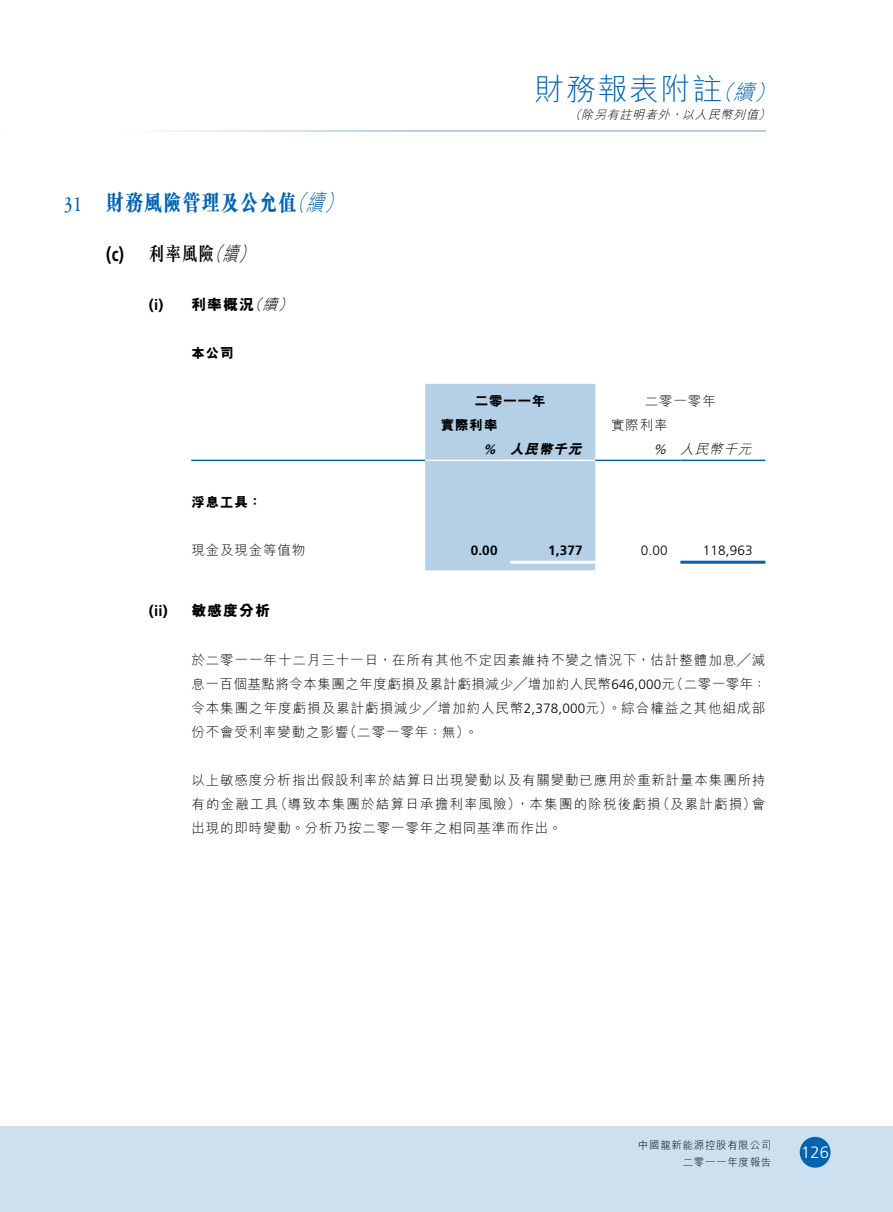
<style>
.page{position:relative;width:893px;height:1212px;background:#fff}
.page>*{position:absolute;margin:0;border:0;box-sizing:border-box;transform-origin:0 0}
.t1{font:300 30px "M Hei HK";letter-spacing:.05em;color:#0063b0}
._03_Subhead_1{font:800 22.5px "M Sung HK";letter-spacing:.06em;color:#0063b0;scale:.8 1}
._03_Subhead_1-2{font:italic 300 22.5px "M Hei HK";color:#0063b0;scale:.8 1}
._03_Subhead_1-3{font:700 22.5px "Garamond 3 LT Std";color:#0063b0;scale:.8 1}
.t2{font:italic 300 21px "M Hei HK";color:#0063b0}
._04_Subhead_2{font:700 19.5px "M Sung HK";color:#000;scale:.8 1}
._04_Subhead_2-2{font:700 19.5px "Frutiger LT Std";color:#000;scale:.8 1}
._04_Subhead_2-3{font:italic 300 19.5px "M Hei HK";color:#000;scale:.8 1}
.t3{font:300 16.5px "Frutiger LT Std";color:#fff}
._05_Subhead_3{font:800 15px "M Hei HK";letter-spacing:.065em;color:#000}
._05_Subhead_3-2{font:700 15px "Frutiger LT Std";color:#000}
._05_Subhead_3-3{font:italic 300 15px "M Hei HK";color:#000}
._01_Table_Text{font:300 13.5px/24px "M Hei HK";letter-spacing:.065em;color:#000;text-align:right}
._01_Table_Text-2{font:300 13.5px "M Hei HK";letter-spacing:.04em;color:#000}
._01_Table_Text-3{font:300 13.5px "M Hei HK";letter-spacing:.09em;color:#000}
._01_Table_Text-4{font:800 13.5px "M Hei HK";letter-spacing:.065em;color:#000}
._01_Table_Text-5{font:300 13.5px "Frutiger LT Std";letter-spacing:.015em;color:#000}
._01_Table_Text-6{font:700 13.5px "Frutiger LT Std";color:#000}
._01_Table_Text-7{font:italic 300 13.5px "M Hei HK";color:#000}
._01_Table_Text-8{font:italic 800 13.5px "M Hei HK";color:#000}
._01_Table_Text-9{font:italic 300 13.5px "Frutiger LT Std";color:#000}
._01_Table_Text-10{font:italic 700 13.5px "Frutiger LT Std";color:#000}
.t4{font:italic 300 12px "M Hei HK";color:#000}
.t5{font:300 10.5px/17px "M Hei HK";letter-spacing:.065em;color:#000;text-align:right}
.s1{font-family:"M Hei HK";font-weight:300;font-style:italic}
.s2{font-family:"Frutiger LT Std"}
</style>
<div class="page">
<div style="left:0;top:1127px;width:893px;height:85px;background:#cce0ef"></div>
<hr style="left:0;top:130px;width:765px;height:2px;background:#b3d0e7">
<div style="left:800px;top:1137px;width:30px;height:31px;background:#0063b0;border-radius:50%"></div>
<div style="left:425px;top:384px;width:170px;height:186px;background:#b3d0e7"></div>
<hr style="left:191px;top:460px;width:234px;height:1px;background:#0063b0">
<hr style="left:425px;top:460px;width:85px;height:1px;background:#fff">
<hr style="left:510px;top:460px;width:85px;height:1px;background:#fff">
<hr style="left:595px;top:460px;width:85px;height:1px;background:#0063b0">
<hr style="left:680px;top:460px;width:85px;height:1px;background:#0063b0">
<hr style="left:510px;top:561px;width:85px;height:3px;background:#fff">
<hr style="left:680px;top:561px;width:85px;height:3px;background:#0063b0">
<h1 class="t1" style="left:535px;top:73px;width:189px">財務報表附註</h1>
<h3 class="t2" style="left:733px;top:81px;width:28px">續</h3>
<h3 class="t2" style="left:712px;top:81px;width:28px">（</h3>
<h3 class="t2" style="left:754px;top:81px;width:28px">(</h3>
<p class="t4" style="left:569px;top:109px;width:17px">（</p>
<p class="t4" style="left:758px;top:109px;width:17px">(</p>
<p class="t4" style="left:682px;top:109px;width:81px">以人民幣列值</p>
<p class="t4" style="left:581px;top:109px;width:93px">除另有註明者外</p>
<p class="t4" style="left:670px;top:109px;width:17px">，</p>
<p class="_03_Subhead_1-3" style="left:64px;top:192px;width:24px">31</p>
<p class="_03_Subhead_1" style="left:106px;top:192px;width:281px">財務風險管理及公允值<span class="s1">續</span></p>
<p class="_03_Subhead_1-2" style="left:288px;top:192px;width:31px">（</p>
<p class="_03_Subhead_1-2" style="left:324px;top:192px;width:31px">(</p>
<p class="_04_Subhead_2-2" style="left:106px;top:243px;width:24px">)c(</p>
<p class="_04_Subhead_2" style="left:149px;top:244px;width:119px">利率風險<span class="s1">續</span></p>
<p class="_04_Subhead_2-3" style="left:207px;top:244px;width:27px">（</p>
<p class="_04_Subhead_2-3" style="left:238px;top:244px;width:27px">(</p>
<p class="_05_Subhead_3-2" style="left:149px;top:296px;width:16px">)i(</p>
<p class="_05_Subhead_3-2" style="left:149px;top:602px;width:20px">( )i i</p>
<p class="_05_Subhead_3-3" style="left:262px;top:297px;width:20px">續</p>
<p class="_05_Subhead_3-3" style="left:247px;top:297px;width:20px">（</p>
<p class="_05_Subhead_3-3" style="left:278px;top:297px;width:20px">(</p>
<p class="_05_Subhead_3" style="left:191px;top:297px;width:64px">利率概況</p>
<p class="_01_Table_Text-4" style="left:191px;top:346px;width:44px">本公司</p>
<p class="_01_Table_Text-4" style="left:191px;top:496px;width:72px">浮息工具：</p>
<p class="_01_Table_Text" style="left:191px;top:538px;width:116px">現金及現金等值物</p>
<p class="_05_Subhead_3" style="left:191px;top:603px;width:80px">敏感度分析</p>
<p class="_01_Table_Text-4" style="left:475px;top:394px;width:72px">二零一一年</p>
<p class="_01_Table_Text" style="left:645px;top:389px;width:72px">二零一零年</p>
<p class="_01_Table_Text-4" style="left:441px;top:418px;width:58px">實際利率</p>
<p class="_01_Table_Text" style="left:611px;top:413px;width:58px">實際利率</p>
<p class="_01_Table_Text-10" style="left:483px;top:441px;width:19px">%</p>
<p class="_01_Table_Text-8" style="left:510px;top:442px;width:76px">人民幣千元</p>
<p class="_01_Table_Text-9" style="left:653px;top:442px;width:19px">%</p>
<p class="_01_Table_Text-7" style="left:680px;top:442px;width:76px">人民幣千元</p>
<p class="_01_Table_Text-6" style="left:471px;top:543px;width:28px">0.00</p>
<p class="_01_Table_Text-6" style="left:548px;top:543px;width:36px">1,377</p>
<p class="_01_Table_Text-5" style="left:641px;top:543px;width:28px">0.00</p>
<p class="_01_Table_Text-5" style="left:703px;top:543px;width:51px">118,963</p>
<p class="_01_Table_Text" style="left:191px;top:647px;width:576px">於二零一一年十二月三十一日，在所有其他不定因素維持不變之情況下，估計整體加息╱減（二零一零年：</p>
<p class="_01_Table_Text-2" style="left:191px;top:677px;width:485px">息一百個基點將令本集團之年度虧損及累計虧損減少╱增加約人民幣<span class="s2">646,000</span>元</p>
<p class="_01_Table_Text" style="left:191px;top:695px;width:575px">令本集團之年度虧損及累計虧損減少╱增加約人民幣<span class="s2">2,378,000</span>元）。綜合權益之其他組成部</p>
<p class="_01_Table_Text" style="left:464px;top:719px;width:15px">。</p>
<p class="_01_Table_Text" style="left:344px;top:719px;width:127px">（二零一零年：無(</p>
<p class="_01_Table_Text" style="left:191px;top:719px;width:159px">份不會受利率變動之影響</p>
<p class="_01_Table_Text" style="left:191px;top:767px;width:576px">以上敏感度分析指出假設利率於結算日出現變動以及有關變動已應用於重新計量本集團所持會</p>
<p class="_01_Table_Text-3" style="left:274px;top:797px;width:248px">（導致本集團於結算日承擔利率風險）</p>
<p class="_01_Table_Text" style="left:656px;top:791px;width:101px">（及累計虧損）</p>
<p class="_01_Table_Text-3" style="left:516px;top:797px;width:146px">，本集團的除稅後虧損</p>
<p class="_01_Table_Text" style="left:191px;top:791px;width:372px;text-align:left">有的金融工具<br>出現的即時變動。分析乃按二零一零年之相同基準而作出。</p>
<p class="t5" style="left:638px;top:1136px;width:135px">中國龍新能源控股有限公司二零一一年度報告</p>
<p class="t3" style="left:801px;top:1143px;width:29px">126</p>
</div>
